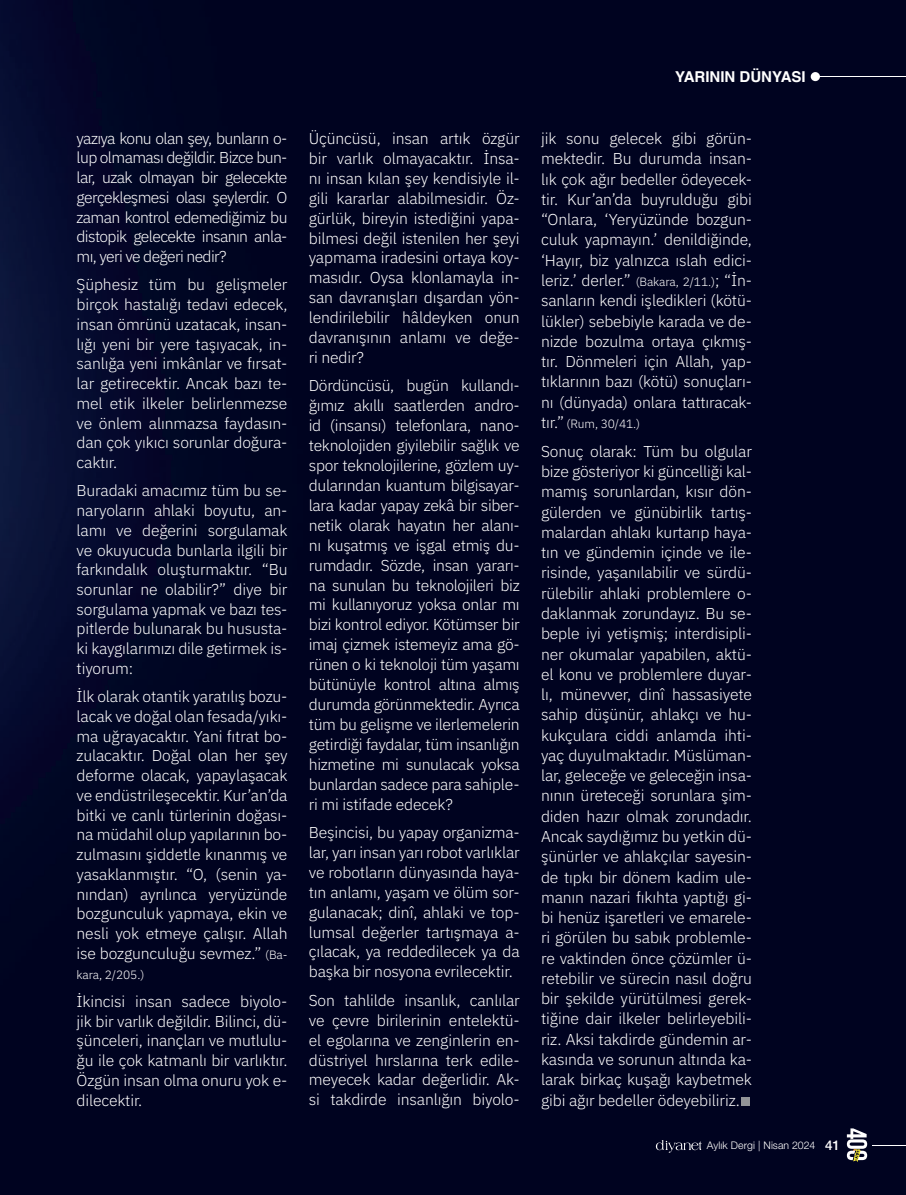
<style>
.page{position:relative;width:906px;height:1195px;background:#fff}
.page>*{position:absolute;margin:0;border:0;box-sizing:border-box;transform-origin:0 0}
.t1{font:300 15.75px/20.2px "IBM Plex Sans";letter-spacing:-.01em;color:#fff;text-align:justify}
.t2{font:700 15px "Helvetica";color:#fff}
.t3{font:300 12px "IBM Plex Sans";letter-spacing:-.01em;color:#fff}
.t4{font:300 10.5px "Helvetica Neue LT Pro";color:#fff}
.s1{font-size:12px}
.s2{font-size:15.75px}
.s3{font-weight:500;font-size:13.5px}
</style>
<div class="page">
<img style="left:0;top:0;width:906px;height:1195px">
<div style="left:740px;top:1097px;width:9px;height:9px;background:#939598"></div>
<hr style="left:820px;top:76px;width:86px;height:1px;background:#fff">
<div style="left:810px;top:72px;width:10px;height:9px;background:#fff;border-radius:50%"></div>
<svg style="left:656px;top:1140px;width:46px;height:13px"></svg>
<svg style="left:847px;top:1128px;width:20px;height:34px"></svg>
<hr style="left:872px;top:1145px;width:34px;height:1px;background:#fff">
<p class="t1" style="left:77px;top:127px;width:212px;line-height:19.8px">yazıya konu olan şey, bunların o&shy;lup olmaması değildir. Bizce bun&shy;lar, uzak olmayan bir gelecekte gerçekleşmesi olası şeylerdir. O zaman kontrol edemediğimiz bu distopik gelecekte insanın anla&shy;mı, yeri ve değeri nedir?</p>
<p class="t1" style="left:77px;top:274px;width:212px;line-height:19.8px">Şüphesiz tüm bu gelişmeler birçok hastalığı tedavi edecek, insan ömrünü uzatacak, insan&shy;lığı yeni bir yere taşıyacak, in&shy;sanlığa yeni imkânlar ve fırsat&shy;lar getirecektir. Ancak bazı te&shy;mel etik ilkeler belirlenmezse ve önlem alınmazsa faydasın&shy;dan çok yıkıcı sorunlar doğura&shy;caktır.</p>
<p class="t1" style="left:77px;top:479px;width:212px;line-height:19.8px">Buradaki amacımız tüm bu se&shy;naryoların ahlaki boyutu, an&shy;lamı ve değerini sorgulamak ve okuyucuda bunlarla ilgili bir farkındalık oluşturmaktır. “Bu sorunlar ne olabilir?” diye bir sorgulama yapmak ve bazı tes&shy;pitlerde bulunarak bu hususta&shy;ki kaygılarımızı dile getirmek is&shy;tiyorum:</p>
<p class="t1" style="left:77px;top:685px;width:212px;line-height:19.8px">İlk olarak otantik yaratılış bozu&shy;lacak ve doğal olan fesada/yıkı&shy;ma uğrayacaktır. Yani fıtrat bo&shy;zulacaktır. Doğal olan her şey deforme olacak, yapaylaşacak ve endüstrileşecektir. Kur’an’da bitki ve canlı türlerinin doğası&shy;na müdahil olup yapılarının bo&shy;zulmasını şiddetle kınanmış ve yasaklanmıştır. “O, (senin ya&shy;nından) ayrılınca yeryüzünde bozgunculuk yapmaya, ekin ve nesli yok etmeye çalışır. Allah ise bozgunculuğu sevmez.” <span class="s1">(Ba-</span></p>
<p class="t3" style="left:77px;top:965px;width:69px">kara, 2/205.)</p>
<p class="t1" style="left:77px;top:990px;width:212px;line-height:19.8px">İkincisi insan sadece biyolo&shy;jik bir varlık değildir. Bilinci, dü&shy;şünceleri, inançları ve mutlulu&shy;ğu ile çok katmanlı bir varlıktır.<br>Özgün insan olma onuru yok e&shy;dilecektir.</p>
<p class="t1" style="left:309px;top:127px;width:212px">Üçüncüsü, insan artık özgür bir varlık olmayacaktır. İnsa&shy;nı insan kılan şey kendisiyle il&shy;gili kararlar alabilmesidir. Öz&shy;gürlük, bireyin istediğini yapa&shy;bilmesi değil istenilen her şeyi yapmama iradesini ortaya koy&shy;masıdır. Oysa klonlamayla in&shy;san davranışları dışardan yön&shy;lendirilebilir hâldeyken onun davranışının anlamı ve değe&shy;ri nedir?</p>
<p class="t1" style="left:309px;top:374px;width:212px">Dördüncüsü, bugün kullandı&shy;ğımız akıllı saatlerden andro&shy;id (insansı) telefonlara, nano&shy;teknolojiden giyilebilir sağlık ve spor teknolojilerine, gözlem uy&shy;dularından kuantum bilgisayar&shy;lara kadar yapay zekâ bir siber&shy;netik olarak hayatın her alanı&shy;nı kuşatmış ve işgal etmiş du&shy;rumdadır. Sözde, insan yararı&shy;na sunulan bu teknolojileri biz mi kullanıyoruz yoksa onlar mı bizi kontrol ediyor. Kötümser bir imaj çizmek istemeyiz ama gö&shy;rünen o ki teknoloji tüm yaşamı bütünüyle kontrol altına almış durumda görünmektedir. Ayrıca tüm bu gelişme ve ilerlemelerin getirdiği faydalar, tüm insanlığın hizmetine mi sunulacak yoksa bunlardan sadece para sahiple&shy;ri mi istifade edecek?</p>
<p class="t1" style="left:309px;top:821px;width:212px">Beşincisi, bu yapay organizma&shy;lar, yarı insan yarı robot varlıklar ve robotların dünyasında haya&shy;tın anlamı, yaşam ve ölüm sor&shy;gulanacak; dinî, ahlaki ve top&shy;lumsal değerler tartışmaya a&shy;çılacak, ya reddedilecek ya da başka bir nosyona evrilecektir.</p>
<p class="t1" style="left:309px;top:989px;width:212px">Son tahlilde insanlık, canlılar ve çevre birilerinin entelektü&shy;el egolarına ve zenginlerin en&shy;düstriyel hırslarına terk edile&shy;meyecek kadar değerlidir. Ak&shy;si takdirde insanlığın biyolo-</p>
<p class="t2" style="left:675px;top:67px;width:132px">YARININ DÜNYASI</p>
<p class="t1" style="left:541px;top:127px;width:212px">jik sonu gelecek gibi görün&shy;mektedir. Bu durumda insan&shy;lık çok ağır bedeller ödeyecek&shy;tir. Kur’an’da buyrulduğu gibi “Onlara, ‘Yeryüzünde bozgun&shy;culuk yapmayın.’ denildiğinde, ‘Hayır, biz yalnızca ıslah edici&shy;leriz.’ derler.” <span class="s1">(Bakara, 2/11.)</span>; “İn&shy;sanların kendi işledikleri (kötü&shy;lükler) sebebiyle karada ve de&shy;nizde bozulma ortaya çıkmış&shy;tır. Dönmeleri için Allah, yap&shy;tıklarının bazı (kötü) sonuçları&shy;nı (dünyada) onlara tattıracak-</p>
<p class="t3" style="left:541px;top:415px;width:101px"><span class="s2">tır.”</span> (Rum, 30/41.)</p>
<p class="t1" style="left:541px;top:440px;width:212px">Sonuç olarak: Tüm bu olgular bize gösteriyor ki güncelliği kal&shy;mamış sorunlardan, kısır dön&shy;gülerden ve günübirlik tartış&shy;malardan ahlakı kurtarıp haya&shy;tın ve gündemin içinde ve ile&shy;risinde, yaşanılabilir ve sürdü&shy;rülebilir ahlaki problemlere o&shy;daklanmak zorundayız. Bu se&shy;beple iyi yetişmiş; interdisipli&shy;ner okumalar yapabilen, aktü&shy;el konu ve problemlere duyar&shy;lı, münevver, dinî hassasiyete sahip düşünür, ahlakçı ve hu&shy;kukçulara ciddi anlamda ihti&shy;yaç duyulmaktadır. Müslüman&shy;lar, geleceğe ve geleceğin insa&shy;nının üreteceği sorunlara şim&shy;diden hazır olmak zorundadır.<br>Ancak saydığımız bu yetkin dü&shy;şünürler ve ahlakçılar sayesin&shy;de tıpkı bir dönem kadim ule&shy;manın nazari fıkıhta yaptığı gi&shy;bi henüz işaretleri ve emarele&shy;ri görülen bu sabık problemle&shy;re vaktinden önce çözümler ü&shy;retebilir ve sürecin nasıl doğru bir şekilde yürütülmesi gerek&shy;tiğine dair ilkeler belirleyebili&shy;riz. Aksi takdirde gündemin ar&shy;kasında ve sorunun altında ka&shy;larak birkaç kuşağı kaybetmek gibi ağır bedeller ödeyebiliriz.</p>
<p class="t4" style="left:707px;top:1139px;width:135px">Aylık Dergi | Nisan 2024 <span class="s3">41</span></p>
</div>
